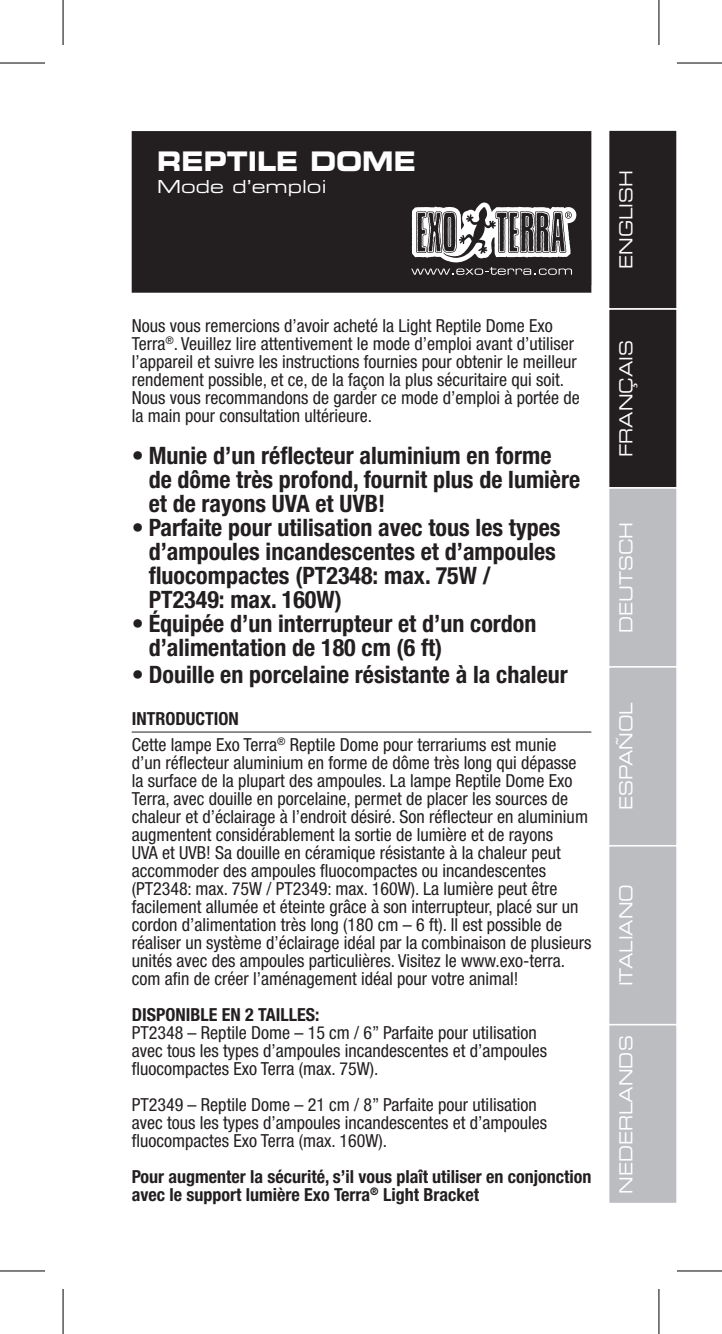
<style>
.page{position:relative;width:722px;height:1334px;background:#fff}
.page>*{position:absolute;margin:0;border:0;box-sizing:border-box;transform-origin:0 0}
.t1{font:27px "Eurostile Bold Extended Two";color:#fff;scale:.87 1}
.t2{font:700 condensed 24px/24px "Helvetica Neue";color:#231f20}
.t3{font:condensed 18px/18px "Helvetica Neue";color:#231f20}
.t4{font:700 condensed 18px/18px "Helvetica Neue";color:#231f20}
.t5{font:18px "Eurostile Extended Two";color:#fff;scale:.9 1}
.t6{font:18px "Eurostile Extended Two";color:#fff}
.s1{font-weight:700}
</style>
<div class="page">
<div style="left:608px;top:130px;width:68px;height:179px;background:#231f20"></div>
<div style="left:607px;top:129px;width:70px;height:181px;border:2px solid #fff"></div>
<div style="left:608px;top:309px;width:68px;height:179px;background:#231f20"></div>
<div style="left:607px;top:308px;width:70px;height:180px;border:2px solid #fff"></div>
<div style="left:607px;top:487px;width:70px;height:180px;background:#bcbdc0;border:2px solid #fff"></div>
<div style="left:607px;top:666px;width:70px;height:180px;background:#bcbdc0;border:2px solid #fff"></div>
<div style="left:607px;top:845px;width:70px;height:180px;background:#bcbdc0;border:2px solid #fff"></div>
<div style="left:607px;top:1024px;width:70px;height:180px;background:#bcbdc0;border:2px solid #fff"></div>
<hr style="left:132px;top:731px;width:459px;height:1px;background:#231f20">
<div style="left:133px;top:133px;width:456px;height:158px;background:#231f20"></div>
<div style="left:132px;top:131px;width:459px;height:162px;border:3px solid #231f20"></div>
<svg style="left:411px;top:202px;width:165px;height:73px"></svg>
<svg style="left:659px;top:0;width:1px;height:45px"></svg>
<svg style="left:659px;top:1289px;width:1px;height:45px"></svg>
<hr style="left:0;top:62px;width:45px;height:2px;background:#000">
<hr style="left:676px;top:62px;width:45px;height:2px;background:#000">
<hr style="left:0;top:1270px;width:45px;height:1px;background:#000">
<hr style="left:676px;top:1270px;width:45px;height:1px;background:#000">
<hr style="left:62px;top:0;width:2px;height:45px;background:#000">
<hr style="left:62px;top:1289px;width:2px;height:45px;background:#000">
<hr style="left:658px;top:0;width:1px;height:45px;background:#000">
<hr style="left:658px;top:1289px;width:1px;height:45px;background:#000">
<h1 class="t1" style="left:157px;top:142px;width:298px">REPTILE DOME</h1>
<p class="t6" style="left:157px;top:174px;width:171px">Mode d’emploi</p>
<p class="t3" style="left:132px;top:316px;width:449px">Nous vous remercions d’avoir acheté la Light Reptile Dome Exo Terra<sup>®</sup>. Veuillez lire attentivement le mode d’emploi avant d’utiliser l’appareil et suivre les instructions fournies pour obtenir le meilleur rendement possible, et ce, de la façon la plus sécuritaire qui soit.<br>Nous vous recommandons de garder ce mode d’emploi à portée de la main pour consultation ultérieure.</p>
<h2 class="t2" style="left:149px;top:443px;width:433px;text-indent:-17px">• Munie d’un réflecteur aluminium en forme de dôme très profond, fournit plus de lumière et de rayons UVA et UVB!</h2>
<h2 class="t2" style="left:149px;top:515px;width:413px;text-indent:-17px">• Parfaite pour utilisation avec tous les types d’ampoules incandescentes et d’ampoules fluocompactes (PT2348: max. 75W / PT2349: max. 160W)</h2>
<h2 class="t2" style="left:149px;top:611px;width:389px;text-indent:-17px">• Équipée d’un interrupteur et d’un cordon d’alimentation de 180 cm (6 ft)</h2>
<h2 class="t2" style="left:132px;top:662px;width:437px">• Douille en porcelaine résistante à la chaleur</h2>
<p class="t3" style="left:132px;top:705px;width:426px;line-height:26.4px"><span class="s1">INTRODUCTION<br></span>Cette lampe Exo Terra<sup>®</sup> Reptile Dome pour terrariums est munie</p>
<p class="t3" style="left:132px;top:754px;width:461px">d’un réflecteur aluminium en forme de dôme très long qui dépasse la surface de la plupart des ampoules. La lampe Reptile Dome Exo Terra, avec douille en porcelaine, permet de placer les sources de chaleur et d’éclairage à l’endroit désiré. Son réflecteur en aluminium augmentent considérablement la sortie de lumière et de rayons<br>UVA et UVB! Sa douille en céramique résistante à la chaleur peut accommoder des ampoules fluocompactes ou incandescentes (PT2348: max. 75W / PT2349: max. 160W). La lumière peut être facilement allumée et éteinte grâce à son interrupteur, placé sur un cordon d’alimentation très long (180 cm – 6 ft). Il est possible de réaliser un système d’éclairage idéal par la combinaison de plusieurs unités avec des ampoules particulières. Visitez le www.exo-terra. com afin de créer l’aménagement idéal pour votre animal!</p>
<p class="t4" style="left:132px;top:1005px;width:189px">DISPONIBLE EN 2 TAILLES:</p>
<p class="t3" style="left:132px;top:1024px;width:417px">PT2348 – Reptile Dome – 15 cm / 6” Parfaite pour utilisation avec tous les types d’ampoules incandescentes et d’ampoules fluocompactes Exo Terra (max. 75W).</p>
<p class="t3" style="left:132px;top:1096px;width:417px">PT2349 – Reptile Dome – 21 cm / 8” Parfaite pour utilisation avec tous les types d’ampoules incandescentes et d’ampoules fluocompactes Exo Terra (max. 160W).</p>
<p class="t4" style="left:132px;top:1167px;width:461px">Pour augmenter la sécurité, s’il vous plaît utiliser en conjonction avec le support lumière Exo Terra<sup>®</sup> Light Bracket</p>
<p class="t5" style="left:613px;top:269px;width:111px;rotate:-90deg">ENGLISH</p>
<p class="t5" style="left:613px;top:457px;width:132px;rotate:-90deg">FRANÇAIS</p>
<p class="t5" style="left:613px;top:633px;width:125px;rotate:-90deg">DEUTSCH</p>
<p class="t5" style="left:613px;top:810px;width:122px;rotate:-90deg">ESPAÑOL</p>
<p class="t5" style="left:613px;top:986px;width:115px;rotate:-90deg">ITALIANO</p>
<p class="t5" style="left:613px;top:1193px;width:177px;rotate:-90deg">NEDERLANDS</p>
</div>
